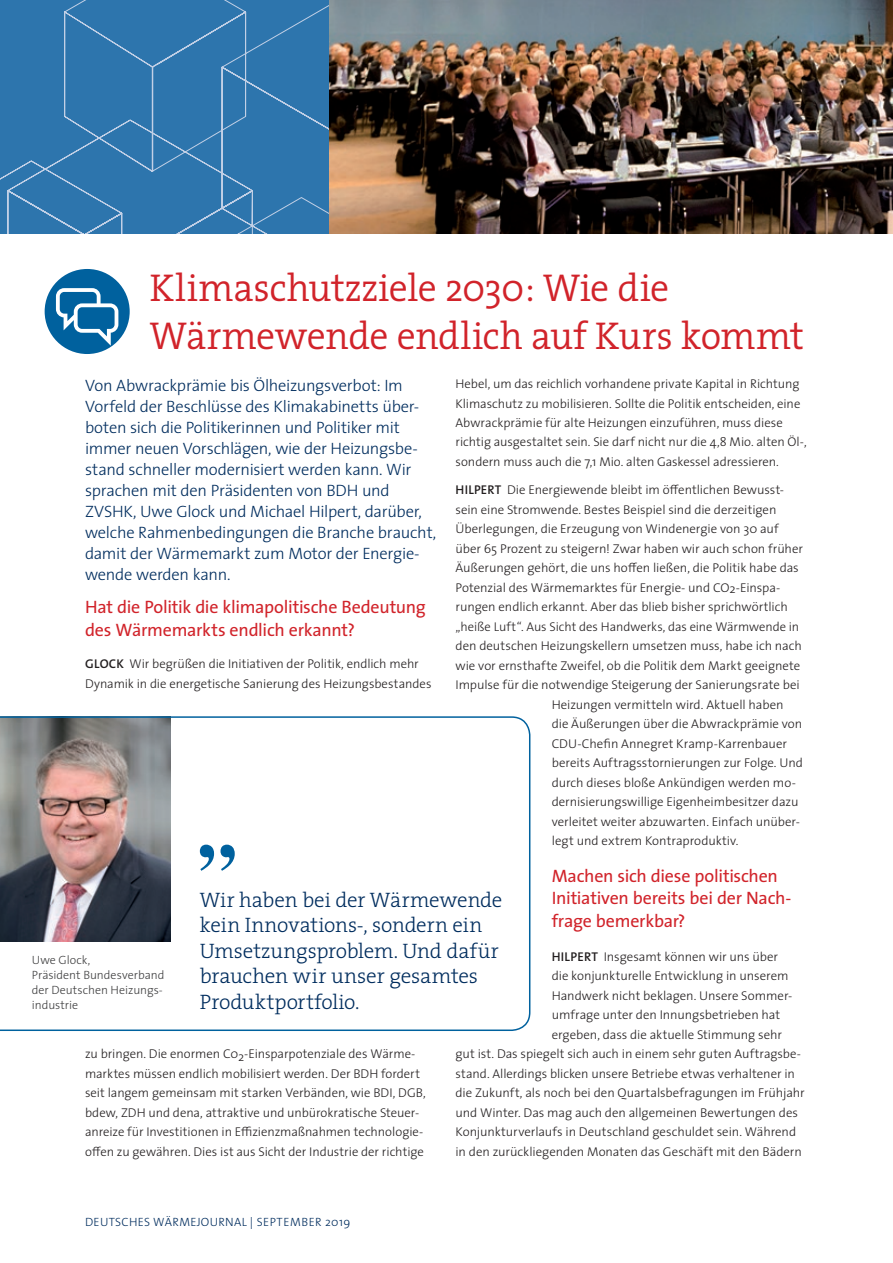
<style>
.page{position:relative;width:893px;height:1263px;background:#fff}
.page>*{position:absolute;margin:0;border:0;box-sizing:border-box;transform-origin:0 0}
.t1{font:300 39px/48px "The Serif";letter-spacing:-.01em;color:#d1232a}
.t2{font:300 21px/25.5px "The Serif";letter-spacing:-.005em;color:#002d5e}
.t3{font:18px/22.5px "The Sans";letter-spacing:-.015em;color:#d1232a}
.t4{font:300 16.5px/21px "The Sans";letter-spacing:-.015em;color:#002d5e}
.t5{font:300 12.75px/19.5px "The Sans";letter-spacing:-.005em;color:#231f20}
.t6{font:300 12px/15px "The Sans";color:#3e3e3f}
.t7{font:300 12px "The Sans";letter-spacing:.025em;color:#002d5e}
.s1{font-weight:600}
</style>
<div class="page">
<div style="left:0;top:0;width:330px;height:234px;background:#2d75ad"></div>
<img style="left:330px;top:0;width:563px;height:234px">
<svg style="left:0;top:716px;width:530px;height:315px"></svg>
<div style="left:45px;top:269px;width:85px;height:85px;background:#00619e;border-radius:50%"></div>
<svg style="left:56px;top:288px;width:62px;height:58px"></svg>
<svg style="left:200px;top:845px;width:35px;height:26px"></svg>
<h1 class="t1" style="left:150px;top:262px;width:656px">Klimaschutzziele 2030: Wie die<br>Wärmewende endlich auf Kurs kommt</h1>
<p class="t4" style="left:85px;top:374px;width:353px">Von Abwrackprämie bis Ölheizungsverbot: Im Vorfeld der Beschlüsse des Klimakabinetts über&shy;boten sich die Politikerinnen und Politiker mit immer neuen Vorschlägen, wie der Heizungsbe&shy;stand schneller modernisiert werden kann. Wir sprachen mit den Präsidenten von BDH und ZVSHK, Uwe Glock und Michael Hilpert, darüber, welche Rahmenbedingungen die Branche braucht, damit der Wärmemarkt zum Motor der Energie&shy;wende werden kann.</p>
<h3 class="t3" style="left:85px;top:595px;width:342px">Hat die Politik die klimapolitische Bedeutung des Wärmemarkts endlich erkannt?</h3>
<p class="t5" style="left:85px;top:654px;width:348px"><span class="s1">GLOCK</span> Wir begrüßen die Initiativen der Politik, endlich mehr<br>Dynamik in die energetische Sanierung des Heizungsbestandes</p>
<p class="t5" style="left:455px;top:373px;width:353px">Hebel, um das reichlich vorhandene private Kapital in Richtung Klimaschutz zu mobilisieren. Sollte die Politik entscheiden, eine Abwrackprämie für alte Heizungen einzuführen, muss diese richtig ausgestaltet sein. Sie darf nicht nur die 4,8 Mio. alten Öl-, sondern muss auch die 7,1 Mio. alten Gaskessel adressieren.</p>
<p class="t5" style="left:456px;top:480px;width:330px"><span class="s1">HILPERT</span> Die Energiewende bleibt im öffentlichen Bewusst-</p>
<p class="t5" style="left:455px;top:499px;width:322px">sein eine Stromwende. Bestes Beispiel sind die derzeitigen</p>
<p class="t5" style="left:455px;top:519px;width:325px">Überlegungen, die Erzeugung von Windenergie von 30 auf</p>
<p class="t5" style="left:455px;top:538px;width:349px">über 65 Prozent zu steigern! Zwar haben wir auch schon früher</p>
<p class="t5" style="left:455px;top:557px;width:345px">Äußerungen gehört, die uns hoffen ließen, die Politik habe das</p>
<p class="t5" style="left:455px;top:577px;width:326px">Potenzial des Wärmemarktes für Energie- und CO2-Einspa-</p>
<p class="t5" style="left:455px;top:597px;width:334px">rungen endlich erkannt. Aber das blieb bisher sprichwörtlich</p>
<p class="t5" style="left:455px;top:616px;width:345px">„heiße Luft“. Aus Sicht des Handwerks, das eine Wärmwende in</p>
<p class="t5" style="left:455px;top:636px;width:348px">den deutschen Heizungskellern umsetzen muss, habe ich nach</p>
<p class="t5" style="left:455px;top:655px;width:346px">wie vor ernsthafte Zweifel, ob die Politik dem Markt geeignete</p>
<p class="t5" style="left:455px;top:675px;width:346px">Impulse für die notwendige Steigerung der Sanierungsrate bei</p>
<p class="t5" style="left:552px;top:694px;width:233px">Heizungen vermitteln wird. Aktuell haben</p>
<p class="t5" style="left:552px;top:713px;width:252px">die Äußerungen über die Abwrackprämie von</p>
<p class="t5" style="left:552px;top:733px;width:237px">CDU-Chefin Annegret Kramp-Karrenbauer</p>
<p class="t5" style="left:552px;top:752px;width:253px">bereits Auftragsstornierungen zur Folge. Und</p>
<p class="t5" style="left:552px;top:772px;width:246px">durch dieses bloße Ankündigen werden mo-</p>
<p class="t5" style="left:552px;top:792px;width:248px">dernisierungswillige Eigenheimbesitzer dazu</p>
<p class="t5" style="left:552px;top:811px;width:250px">verleitet weiter abzuwarten. Einfach unüber-</p>
<p class="t5" style="left:552px;top:831px;width:188px">legt und extrem Kontraproduktiv.</p>
<h3 class="t3" style="left:552px;top:864px;width:241px">Machen sich diese politischen<br>Initiativen bereits bei der Nach&shy;frage bemerkbar?</h3>
<p class="t5" style="left:552px;top:946px;width:228px"><span class="s1">HILPERT</span> Insgesamt können wir uns über</p>
<p class="t5" style="left:552px;top:966px;width:238px">die konjunkturelle Entwicklung in unserem</p>
<p class="t5" style="left:552px;top:985px;width:242px">Handwerk nicht beklagen. Unsere Sommer-</p>
<p class="t5" style="left:552px;top:1005px;width:230px">umfrage unter den Innungsbetrieben hat</p>
<p class="t5" style="left:552px;top:1024px;width:232px">ergeben, dass die aktuelle Stimmung sehr</p>
<p class="t5" style="left:455px;top:1044px;width:347px">gut ist. Das spiegelt sich auch in einem sehr guten Auftragsbe-</p>
<p class="t5" style="left:455px;top:1063px;width:341px">stand. Allerdings blicken unsere Betriebe etwas verhaltener in</p>
<p class="t5" style="left:455px;top:1083px;width:351px">die Zukunft, als noch bei den Quartalsbefragungen im Frühjahr</p>
<p class="t5" style="left:455px;top:1102px;width:344px">und Winter. Das mag auch den allgemeinen Bewertungen des</p>
<p class="t5" style="left:455px;top:1122px;width:342px">Konjunkturverlaufs in Deutschland geschuldet sein. Während</p>
<p class="t5" style="left:455px;top:1141px;width:348px">in den zurückliegenden Monaten das Geschäft mit den Bädern</p>
<h2 class="t2" style="left:200px;top:886px;width:304px">Wir haben bei der Wärmewende kein Innovations-, sondern ein<br>Umsetzungsproblem. Und dafür brauchen wir unser gesamtes<br>Produktportfolio.</h2>
<p class="t6" style="left:32px;top:952px;width:134px">Uwe Glock,<br>Präsident Bundesverband der Deutschen Heizungs&shy;industrie</p>
<p class="t5" style="left:85px;top:1044px;width:342px">zu bringen. Die enormen C02-Einsparpotenziale des Wärme&shy;marktes müssen endlich mobilisiert werden. Der BDH fordert seit langem gemeinsam mit starken Verbänden, wie BDI, DGB, bdew, ZDH und dena, attraktive und unbürokratische Steuer&shy;anreize für Investitionen in Effizienzmaßnahmen technologie&shy;offen zu gewähren. Dies ist aus Sicht der Industrie der richtige</p>
<p class="t7" style="left:85px;top:1212px;width:17px">Deutsches</p>
<p class="t7" style="left:153px;top:1212px;width:28px">Wärme</p>
<p class="t7" style="left:197px;top:1212px;width:13px">journal</p>
<p class="t7" style="left:250px;top:1212px;width:22px">| September</p>
<p class="t7" style="left:325px;top:1212px;width:27px">2019</p>
</div>
